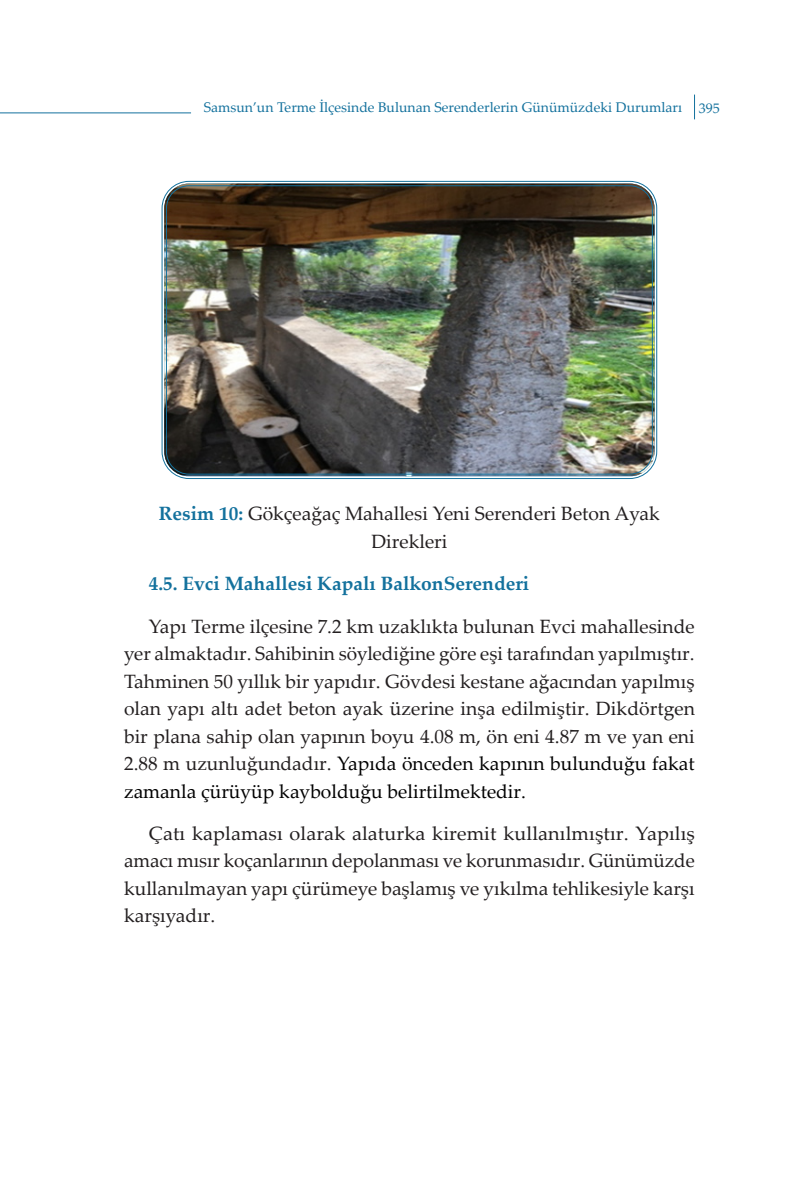
<style>
.page{position:relative;width:794px;height:1191px;background:#fff}
.page>*{position:absolute;margin:0;border:0;box-sizing:border-box;transform-origin:0 0}
.İdrak_Ana_metin{font:19.25px/27.5px "Palatino Linotype";color:#231f20;text-align:justify}
.İdrak_Ana_metin-2{font:700 19.25px "Palatino Linotype";color:#13719d}
.t1{font:14px "Palatino Linotype";color:#13719d}
.s1{font-weight:700;color:#13719d}
.s2{color:#000}
</style>
<div class="page">
<svg style="left:694px;top:95px;width:1px;height:24px"></svg>
<hr style="left:0;top:112px;width:191px;height:1px;background:#13719d">
<img style="left:164px;top:183px;width:490px;height:293px">
<div style="left:166px;top:185px;width:487px;height:289px;border:1px solid #13719d;border-radius:23px"></div>
<p class="t1" style="left:204px;top:97px;width:517px">Samsun’un Terme İlçesinde Bulunan Serenderlerin Günümüzdeki Durumları 395</p>
<p class="İdrak_Ana_metin" style="left:159px;top:499px;width:502px;text-align:center"><span class="s1">Resim 10:</span> Gökçeağaç Mahallesi Yeni Serenderi Beton Ayak<br>Direkleri</p>
<p class="İdrak_Ana_metin-2" style="left:149px;top:570px;width:382px">4.5. Evci Mahallesi Kapalı BalkonSerenderi</p>
<p class="İdrak_Ana_metin" style="left:124px;top:611px;width:572px;text-indent:25px">Yapı Terme ilçesine 7.2 km uzaklıkta bulunan Evci mahallesinde yer almaktadır. Sahibinin söylediğine göre eşi tarafından yapılmıştır.<br>Tahminen 50 yıllık bir yapıdır. Gövdesi kestane ağacından yapılmış olan yapı altı adet beton ayak üzerine inşa edilmiştir. Dikdörtgen bir plana sahip olan yapının boyu 4.08 m, ön eni 4.87 m ve yan eni 2.88 m uzunluğundadır. <span class="s2">Yapıda önceden kapının bulunduğu fakat zamanla çürüyüp kaybolduğu belirtilmektedir.</span></p>
<p class="İdrak_Ana_metin" style="left:124px;top:819px;width:572px;text-indent:25px">Çatı kaplaması olarak alaturka kiremit kullanılmıştır. Yapılış amacı mısır koçanlarının depolanması ve korunmasıdır. Günümüzde kullanılmayan yapı çürümeye başlamış ve yıkılma tehlikesiyle karşı karşıyadır.</p>
</div>
